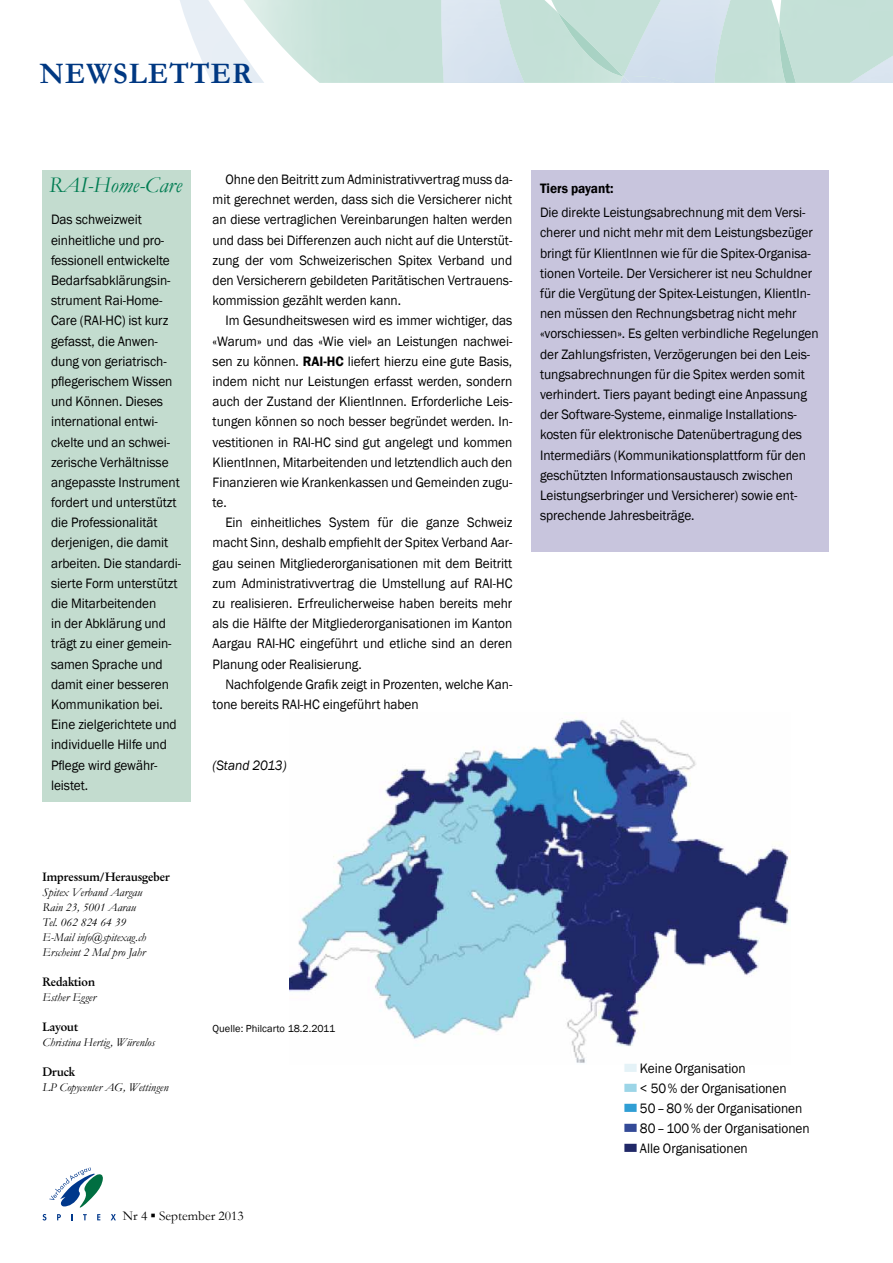
<style>
.page{position:relative;width:893px;height:1263px;background:#fff}
.page>*{position:absolute;margin:0;border:0;box-sizing:border-box;transform-origin:0 0}
.t1{font:700 30px "Garamond";letter-spacing:.04em;color:#003882;scale:.95 1}
.t2{font:italic 22.5px "Garamond";color:#007c52}
.t3{font:14.1px/20.2px "Franklin Gothic";letter-spacing:-.005em;color:#000;text-align:justify;scale:.95 1}
.t4{font:600 14.1px "Franklin Gothic";letter-spacing:-.005em;color:#000;scale:.95 1}
.t5{font:italic 14.1px "Franklin Gothic";letter-spacing:-.005em;color:#000;scale:.95 1}
.t6{font:13.5px "Garamond";color:#000}
.t7{font:italic 12px/15px "Garamond";color:#000}
.t8{font:12px "Garamond Stempel Expert BQ Bold Os F";color:#000}
.t9{font:10.5px "Franklin Gothic";color:#000}
.s1{font-weight:600}
.s2{color:#e4f2f7}
.s3{color:#9cd5e7}
.s4{color:#309ed4}
.s5{color:#334a97}
.s6{color:#202867}
</style>
<div class="page">
<img style="left:591px;top:12px;width:32px;height:64px">
<img style="left:623px;top:0;width:111px;height:83px">
<svg style="left:620px;top:76px;width:10px;height:7px"></svg>
<div style="left:524px;top:0;width:67px;height:83px;background:#c4e0d7"></div>
<img style="left:441px;top:0;width:83px;height:83px">
<img style="left:180px;top:0;width:84px;height:83px">
<div style="left:737px;top:0;width:156px;height:83px;background:#c4e0d7"></div>
<img style="left:850px;top:56px;width:43px;height:27px">
<svg style="left:43px;top:1214px;width:3px;height:6px"></svg>
<svg style="left:57px;top:1214px;width:4px;height:6px"></svg>
<svg style="left:71px;top:1214px;width:2px;height:6px"></svg>
<svg style="left:83px;top:1214px;width:4px;height:6px"></svg>
<svg style="left:97px;top:1214px;width:3px;height:6px"></svg>
<svg style="left:111px;top:1214px;width:5px;height:6px"></svg>
<svg style="left:49px;top:1167px;width:54px;height:40px"></svg>
<img style="left:289px;top:717px;width:500px;height:346px">
<div style="left:531px;top:170px;width:298px;height:381px;background:#c8c5dd"></div>
<div style="left:43px;top:170px;width:148px;height:631px;background:#c3dccf"></div>
<h1 class="t1" style="left:40px;top:53px;width:225px">NEWSLETTER</h1>
<h2 class="t2" style="left:49px;top:170px;width:135px">RAI-Home-Care</h2>
<p class="t3" style="left:51px;top:210px;width:138px;text-align:left">Das schweizweit einheitliche und pro&shy;fessionell entwickelte<br>Bedarfsabklärungsin&shy;strument Rai-Home-<br>Care (RAI-HC) ist kurz gefasst, die Anwen&shy;dung von geriatrisch&shy;pflegerischem Wissen und Können. Dieses international entwi&shy;ckelte und an schwei&shy;zerische Verhältnisse angepasste Instrument fordert und unterstützt die Professionalität derjenigen, die damit arbeiten. Die standardi&shy;sierte Form unterstützt die Mitarbeitenden<br>in der Abklärung und trägt zu einer gemein&shy;samen Sprache und damit einer besseren<br>Kommunikation bei.<br>Eine zielgerichtete und individuelle Hilfe und<br>Pflege wird gewähr&shy;leistet.</p>
<p class="t3" style="left:213px;top:169px;width:317px;text-indent:13px">Ohne den Beitritt zum Administrativvertrag muss da&shy;mit gerechnet werden, dass sich die Versicherer nicht an diese vertraglichen Vereinbarungen halten werden und dass bei Differenzen auch nicht auf die Unterstüt&shy;zung der vom Schweizerischen Spitex Verband und den Versicherern gebildeten Paritätischen Vertrauens&shy;kommission gezählt werden kann.</p>
<p class="t3" style="left:213px;top:311px;width:317px;text-indent:13px">Im Gesundheitswesen wird es immer wichtiger, das «Warum» und das «Wie viel» an Leistungen nachwei&shy;sen zu können. <span class="s1">RAI-HC</span> liefert hierzu eine gute Basis, indem nicht nur Leistungen erfasst werden, sondern auch der Zustand der KlientInnen. Erforderliche Leis&shy;tungen können so noch besser begründet werden. In&shy;vestitionen in RAI-HC sind gut angelegt und kommen KlientInnen, Mitarbeitenden und letztendlich auch den Finanzieren wie Krankenkassen und Gemeinden zugu&shy;te.</p>
<p class="t3" style="left:213px;top:513px;width:317px;text-indent:13px">Ein einheitliches System für die ganze Schweiz macht Sinn, deshalb empfiehlt der Spitex Verband Aar&shy;gau seinen Mitgliederorganisationen mit dem Beitritt zum Administrativvertrag die Umstellung auf RAI-HC zu realisieren. Erfreulicherweise haben bereits mehr als die Hälfte der Mitgliederorganisationen im Kanton Aargau RAI-HC eingeführt und etliche sind an deren Planung oder Realisierung.</p>
<p class="t3" style="left:213px;top:674px;width:317px;text-indent:13px">Nachfolgende Grafik zeigt in Prozenten, welche Kan&shy;tone bereits RAI-HC eingeführt haben</p>
<p class="t5" style="left:213px;top:756px;width:79px">(Stand 2013)</p>
<p class="t4" style="left:540px;top:179px;width:79px">Tiers payant:</p>
<p class="t3" style="left:540px;top:203px;width:295px;text-align:left">Die direkte Leistungsabrechnung mit dem Versi&shy;cherer und nicht mehr mit dem Leistungsbezüger bringt für KlientInnen wie für die Spitex-Organisa&shy;tionen Vorteile. Der Versicherer ist neu Schuldner für die Vergütung der Spitex-Leistungen, KlientIn&shy;nen müssen den Rechnungsbetrag nicht mehr «vorschiessen». Es gelten verbindliche Regelungen der Zahlungsfristen, Verzögerungen bei den Leis&shy;tungsabrechnungen für die Spitex werden somit verhindert. Tiers payant bedingt eine Anpassung der Software-Systeme, einmalige Installations&shy;kosten für elektronische Datenübertragung des Intermediärs (Kommunikationsplattform für den geschützten Informationsaustausch zwischen Leistungserbringer und Versicherer) sowie ent&shy;sprechende Jahresbeiträge.</p>
<p class="t8" style="left:43px;top:870px;width:129px">Impressum/Herausgeber</p>
<p class="t7" style="left:43px;top:884px;width:105px">Spitex Verband Aargau<br>Rain 23, 5001 Aarau<br>Tel. 062 824 64 39<br>E-Mail info@spitexag.ch<br>Erscheint 2 Mal pro Jahr</p>
<p class="t8" style="left:43px;top:975px;width:54px">Redaktion</p>
<p class="t7" style="left:43px;top:989px;width:55px">Esther Egger</p>
<p class="t8" style="left:43px;top:1020px;width:37px">Layout</p>
<p class="t7" style="left:43px;top:1034px;width:114px">Christina Hertig, Würenlos</p>
<p class="t8" style="left:43px;top:1065px;width:34px">Druck</p>
<p class="t7" style="left:43px;top:1079px;width:128px">LP Copycenter AG, Wettingen</p>
<p class="t9" style="left:213px;top:1022px;width:124px">Quelle: Philcarto 18.2.2011</p>
<p class="t6" style="left:123px;top:1207px;width:122px">Nr 4 ▪ September 2013</p>
<p class="t3" style="left:623px;top:1058px;width:131px"><span class="s2">■</span>Keine Organisation</p>
<p class="t3" style="left:623px;top:1078px;width:174px"><span class="s3">■</span>&lt; 50% der Organisationen</p>
<p class="t3" style="left:623px;top:1098px;width:190px"><span class="s4">■</span>50–80% der Organisationen</p>
<p class="t3" style="left:623px;top:1119px;width:198px"><span class="s5">■</span>80–100% der Organisationen</p>
<p class="t3" style="left:623px;top:1139px;width:133px"><span class="s6">■</span>Alle Organisationen</p>
</div>
